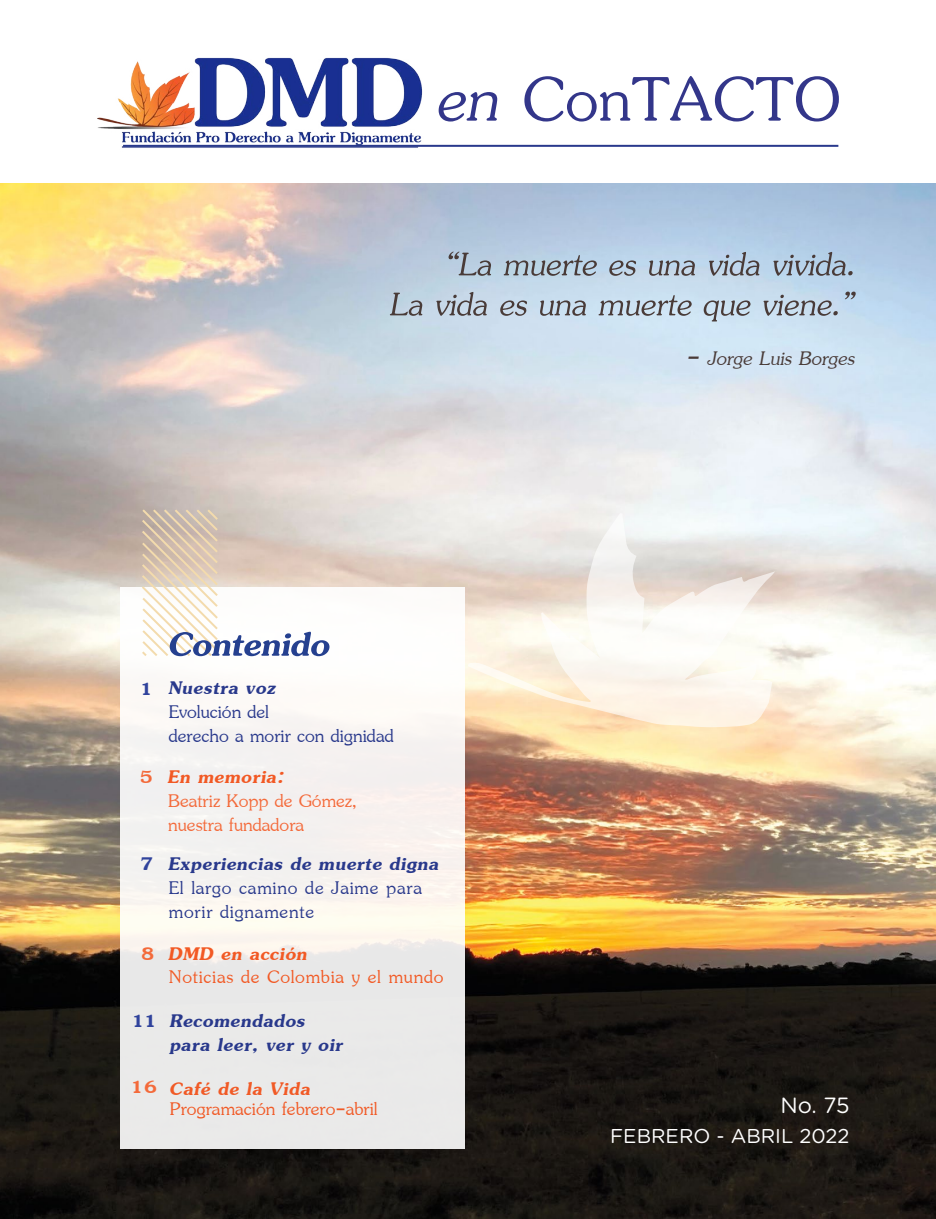
<style>
.page{position:relative;width:936px;height:1219px;background:#fff}
.page>*{position:absolute;margin:0;border:0;box-sizing:border-box;transform-origin:0 0}
.t1{font:96px "Jasmine UPC";color:#33368a}
.t2{font:italic 52px "Jasmine UPC Bold";color:#25408f}
.t3{font:50px/40px "Jasmine UPC Italic";color:#493b38;text-align:right}
.t4{font:30px "Jasmine UPC Italic";color:#493b38}
.t5{font:italic 28px/24px "Jasmine UPC Bold";letter-spacing:.025em;color:#29398c}
.t6{font:28px/24px "Jasmine UPC";letter-spacing:.025em;color:#29398c}
.t7{font:28px/24px "Jasmine UPC";color:#29398c}
.t8{font:28px/24px "Jasmine UPC";color:#f46a3a}
.t9{font:28px "Jasmine UPC";letter-spacing:.025em;color:#f25924}
.t10{font:28px "Jasmine UPC";color:#f15a26}
.t11{font:italic 28px "Jasmine UPC Bold";letter-spacing:.025em;color:#f25924}
.t12{font:italic 28px "Jasmine UPC Bold";letter-spacing:.025em;color:#f15a26}
.t13{font:28px "Jasmine UPC Bold";color:#30439c}
.t14{font:28px "Jasmine UPC Bold";color:#f46a3a}
.t15{font:22px "Gotham Rounded";color:#fff}
.t16{font:20px "Gotham Rounded";color:#fff}
.s1{font-family:"Jasmine UPC Italic"}
.s2{font-size:36px}
</style>
<div class="page">
<img style="left:0;top:184px;width:935px;height:1035px">
<div style="left:120px;top:587px;width:344px;height:561px;background:linear-gradient(to right,#f2f1ef,#f5f2f0)"></div>
<img style="left:97px;top:57px;width:343px;height:91px">
<hr style="left:123px;top:145px;width:715px;height:2px;background:#29398c">
<svg style="left:140px;top:507px;width:80px;height:151px"></svg>
<svg style="left:468px;top:513px;width:307px;height:214px"></svg>
<h1 class="t1" style="left:438px;top:31px;width:405px"><span class="s1">en</span> ConTACTO</h1>
<h3 class="t3" style="left:390px;top:238px;width:466px">“La muerte es una vida vivida.<br>La vida es una muerte que viene.”</h3>
<p class="t4" style="left:686px;top:337px;width:170px"><span class="s2">-</span> Jorge Luis Borges</p>
<p class="t13" style="left:139px;top:669px;width:15px">1</p>
<p class="t14" style="left:139px;top:757px;width:15px">5</p>
<p class="t13" style="left:140px;top:843px;width:15px">7</p>
<p class="t14" style="left:141px;top:933px;width:15px">8</p>
<p class="t13" style="left:131px;top:1001px;width:27px">11</p>
<p class="t14" style="left:130px;top:1067px;width:29px">16</p>
<h2 class="t2" style="left:168px;top:607px;width:163px">Contenido</h2>
<p class="t5" style="left:169px;top:672px;width:109px">Nuestra voz</p>
<p class="t7" style="left:169px;top:696px;width:226px">Evolución del<br>derecho a morir con dignidad</p>
<p class="t11" style="left:168px;top:757px;width:118px">En memoria:</p>
<p class="t8" style="left:168px;top:785px;width:190px">Beatriz Kopp de Gómez, nuestra fundadora</p>
<p class="t5" style="left:169px;top:849px;width:272px">Experiencias de muerte digna</p>
<p class="t6" style="left:169px;top:873px;width:255px">El largo camino de Jaime para morir dignamente</p>
<p class="t11" style="left:169px;top:933px;width:140px">DMD en acción</p>
<p class="t9" style="left:169px;top:957px;width:276px">Noticias de Colombia y el mundo</p>
<p class="t5" style="left:170px;top:1005px;width:175px">Recomendados para leer, ver y oir</p>
<p class="t12" style="left:170px;top:1069px;width:142px">Café de la Vida</p>
<p class="t10" style="left:170px;top:1089px;width:209px">Programación febrero-abril</p>
<p class="t15" style="left:780px;top:1090px;width:71px">No. 75</p>
<p class="t16" style="left:610px;top:1123px;width:241px">FEBRERO - ABRIL 2022</p>
</div>
